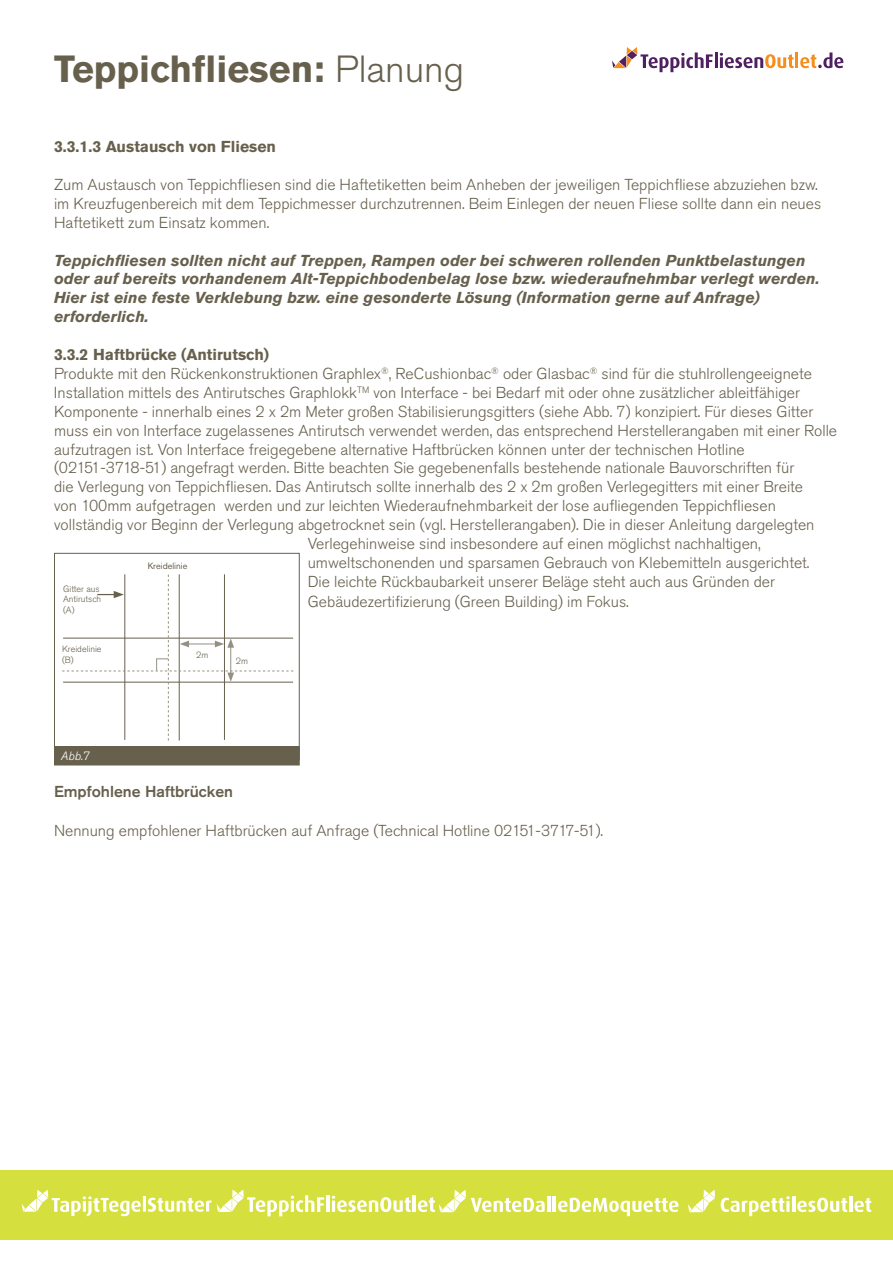
<style>
.page{position:relative;width:893px;height:1263px;background:#fff}
.page>*{position:absolute;margin:0;border:0;box-sizing:border-box;transform-origin:0 0}
.t1{font:700 37.5px "Akzidenz Grotesk Pro";color:#67604d}
.t2{font:300 15.75px/18.9px "Akzidenz Grotesk Pro";color:#67604d}
.t3{font:italic 700 15.75px/18.9px "Akzidenz Grotesk Pro";color:#67604d}
.t4{font:700 15.75px "Akzidenz Grotesk Pro";color:#67604d}
.t5{font:500 15.75px "Akzidenz Grotesk Pro";color:#67604d}
.t6{font:italic 300 12px "Akzidenz Grotesk Pro";color:#fff}
.t7{font:300 9px/10.8px "Akzidenz Grotesk Pro";color:#67604d}
.t8{font:9px "Akzidenz Grotesk Pro";color:#67604d}
.s1{font-weight:300}
</style>
<div class="page">
<div style="left:54px;top:553px;width:246px;height:207px;border:1px solid #67604d"></div>
<div style="left:55px;top:747px;width:244px;height:18px;background:#67604d"></div>
<div style="left:54px;top:746px;width:246px;height:19px;border:1px solid #67604d"></div>
<hr style="left:179px;top:574px;width:1px;height:166px;background:#67604d">
<hr style="left:224px;top:574px;width:1px;height:166px;background:#67604d">
<hr style="left:124px;top:574px;width:1px;height:166px;background:#67604d">
<svg style="left:62px;top:575px;width:231px;height:165px"></svg>
<div style="left:0;top:1170px;width:893px;height:70px;background:#d5df3e"></div>
<hr style="left:326px;top:1195px;width:3px;height:17px;background:#fff">
<svg style="left:332px;top:1196px;width:79px;height:16px"></svg>
<hr style="left:413px;top:1195px;width:3px;height:17px;background:#fff">
<hr style="left:143px;top:1196px;width:3px;height:15px;background:#fff">
<svg style="left:148px;top:1189px;width:176px;height:27px"></svg>
<svg style="left:22px;top:1189px;width:119px;height:27px"></svg>
<svg style="left:688px;top:1190px;width:27px;height:22px"></svg>
<svg style="left:721px;top:1196px;width:69px;height:20px"></svg>
<hr style="left:792px;top:1196px;width:3px;height:16px;background:#fff">
<svg style="left:797px;top:1198px;width:50px;height:14px"></svg>
<hr style="left:849px;top:1196px;width:3px;height:16px;background:#fff">
<svg style="left:854px;top:1198px;width:17px;height:14px"></svg>
<svg style="left:418px;top:1190px;width:127px;height:22px"></svg>
<hr style="left:547px;top:1196px;width:3px;height:16px;background:#fff">
<hr style="left:553px;top:1196px;width:3px;height:16px;background:#fff">
<svg style="left:558px;top:1198px;width:121px;height:18px"></svg>
<svg style="left:612px;top:47px;width:101px;height:25px"></svg>
<hr style="left:715px;top:52px;width:3px;height:16px;background:#4f2161">
<svg style="left:720px;top:53px;width:74px;height:15px"></svg>
<hr style="left:795px;top:52px;width:3px;height:16px;background:#f68e1e">
<svg style="left:800px;top:52px;width:43px;height:16px"></svg>
<h1 class="t1" style="left:54px;top:45px;width:412px">Teppichfliesen: <span class="s1">Planung</span></h1>
<p class="t4" style="left:54px;top:136px;width:224px">3.3.1.3 Austausch von Fliesen</p>
<p class="t2" style="left:54px;top:175px;width:769px">Zum Austausch von Teppichfliesen sind die Haftetiketten beim Anheben der jeweiligen Teppichfliese abzuziehen bzw. im Kreuzfugenbereich mit dem Teppichmesser durchzutrennen. Beim Einlegen der neuen Fliese sollte dann ein neues<br>Haftetikett zum Einsatz kommen.</p>
<p class="t3" style="left:54px;top:250px;width:767px">Teppichfliesen sollten nicht auf Treppen, Rampen oder bei schweren rollenden Punktbelastungen oder auf bereits vorhandenem Alt-Teppichbodenbelag lose bzw. wiederaufnehmbar verlegt werden.<br>Hier ist eine feste Verklebung bzw. eine gesonderte Lösung (Information gerne auf Anfrage) erforderlich.</p>
<p class="t4" style="left:54px;top:344px;width:217px">3.3.2 Haftbrücke (Antirutsch)</p>
<p class="t2" style="left:54px;top:364px;width:759px">Produkte mit den Rückenkonstruktionen Graphlex<sup>®</sup>, ReCushionbac<sup>®</sup> oder Glasbac<sup>®</sup> sind für die stuhlrollengeeignete</p>
<p class="t2" style="left:54px;top:383px;width:748px">Installation mittels des Antirutsches Graphlokk<sup>TM</sup> von Interface - bei Bedarf mit oder ohne zusätzlicher ableitfähiger</p>
<p class="t2" style="left:54px;top:402px;width:761px">Komponente - innerhalb eines 2 x 2m Meter großen Stabilisierungsgitters (siehe Abb. 7) konzipiert. Für dieses Gitter</p>
<p class="t2" style="left:54px;top:421px;width:785px">muss ein von Interface zugelassenes Antirutsch verwendet werden, das entsprechend Herstellerangaben mit einer Rolle</p>
<p class="t2" style="left:54px;top:440px;width:692px">aufzutragen ist. Von Interface freigegebene alternative Haftbrücken können unter der technischen Hotline</p>
<p class="t2" style="left:54px;top:458px;width:742px">(02151-3718-51) angefragt werden. Bitte beachten Sie gegebenenfalls bestehende nationale Bauvorschriften für</p>
<p class="t2" style="left:54px;top:477px;width:751px">die Verlegung von Teppichfliesen. Das Antirutsch sollte innerhalb des 2 x 2m großen Verlegegitters mit einer Breite</p>
<p class="t2" style="left:54px;top:496px;width:723px">von 100mm aufgetragen werden und zur leichten Wiederaufnehmbarkeit der lose aufliegenden Teppichfliesen</p>
<p class="t2" style="left:54px;top:515px;width:762px">vollständig vor Beginn der Verlegung abgetrocknet sein (vgl. Herstellerangaben). Die in dieser Anleitung dargelegten</p>
<p class="t2" style="left:308px;top:534px;width:455px">Verlegehinweise sind insbesondere auf einen möglichst nachhaltigen,</p>
<p class="t2" style="left:308px;top:553px;width:503px">umweltschonenden und sparsamen Gebrauch von Klebemitteln ausgerichtet.</p>
<p class="t2" style="left:308px;top:572px;width:469px">Die leichte Rückbaubarkeit unserer Beläge steht auch aus Gründen der</p>
<p class="t2" style="left:308px;top:592px;width:323px">Gebäudezertifizierung (Green Building) im Fokus.</p>
<p class="t8" style="left:148px;top:560px;width:41px">Kreidelinie</p>
<p class="t7" style="left:63px;top:583px;width:40px">Gitter aus<br>Antirutsch (A)</p>
<p class="t7" style="left:62px;top:643px;width:41px">Kreidelinie (B)</p>
<p class="t7" style="left:196px;top:650px;width:14px">2m</p>
<p class="t7" style="left:236px;top:655px;width:14px">2m</p>
<p class="t6" style="left:61px;top:748px;width:30px">Abb.7</p>
<p class="t5" style="left:54px;top:781px;width:181px">Empfohlene Haftbrücken</p>
<p class="t2" style="left:54px;top:821px;width:551px">Nennung empfohlener Haftbrücken auf Anfrage (Technical Hotline 02151-3717-51).</p>
</div>
